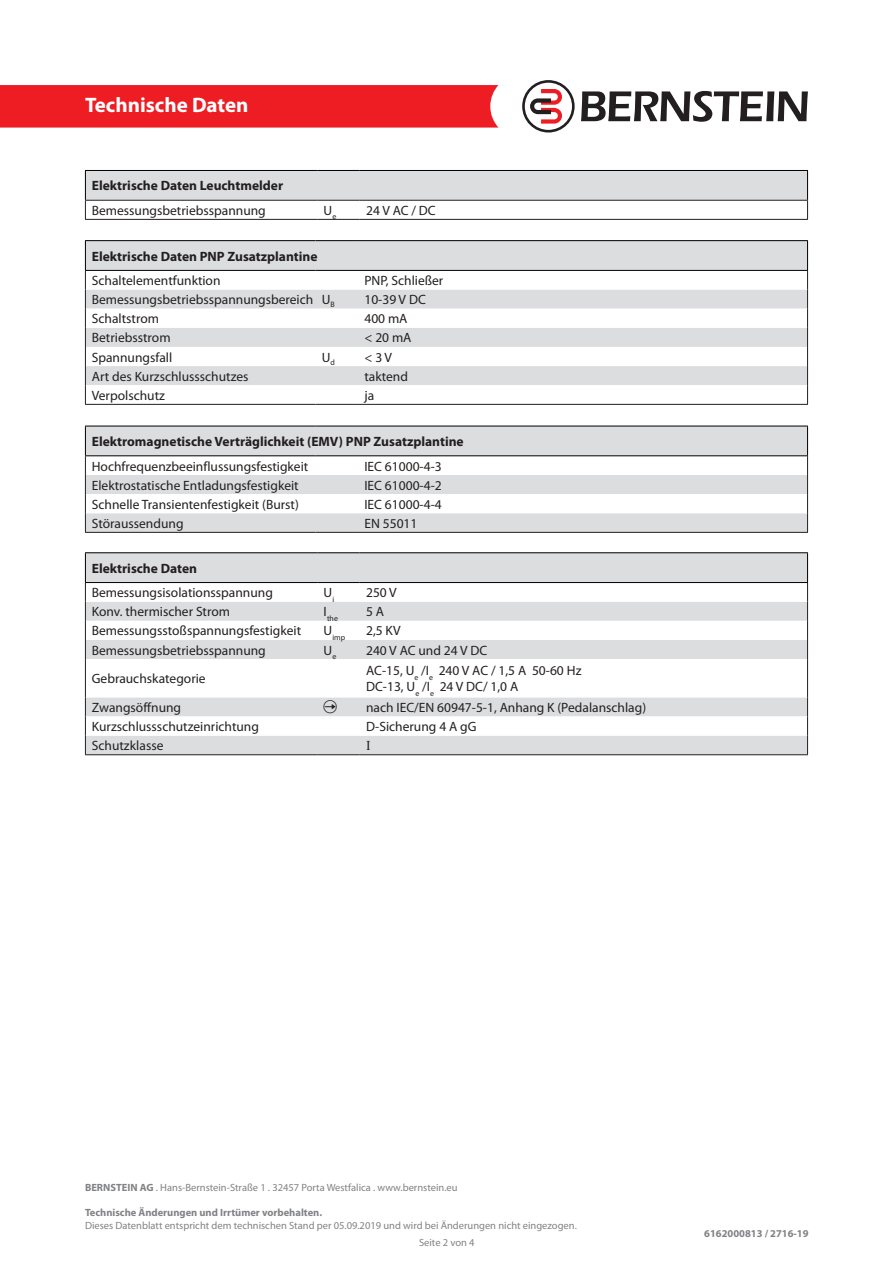
<style>
.page{position:relative;width:893px;height:1263px;background:#fff}
.page>*{position:absolute;margin:0;border:0;box-sizing:border-box;transform-origin:0 0}
.t1{font:700 21px "Myriad Pro";color:#fff}
.t2{font:13.5px/16.2px "Myriad Pro";color:#231f20}
.t3{font:700 13.5px "Myriad Pro";color:#231f20}
.t4{font:13.5px "Times New Roman";color:#231f20}
.t5{font:10.5px/17px "Myriad Pro";color:#808285}
.t6{font:700 10.5px "Myriad Pro";color:#808285}
.t7{font:7.8px "Myriad Pro";color:#231f20}
.s1{font-weight:700}
</style>
<div class="page">
<div style="left:0;top:85px;width:498px;height:43px;background:#ee1d23"></div>
<svg style="left:581px;top:91px;width:227px;height:31px"></svg>
<svg style="left:522px;top:80px;width:53px;height:53px"></svg>
<div style="left:86px;top:736px;width:721px;height:18px;background:#dcdddf"></div>
<div style="left:86px;top:697px;width:721px;height:19px;background:#dcdddf"></div>
<hr style="left:807px;top:659px;width:1px;height:38px;background:#231f20">
<svg style="left:807px;top:697px;width:1px;height:57px"></svg>
<hr style="left:85px;top:754px;width:232px;height:1px;background:#231f20">
<hr style="left:317px;top:754px;width:43px;height:1px;background:#231f20">
<hr style="left:360px;top:754px;width:448px;height:1px;background:#231f20">
<hr style="left:85px;top:552px;width:232px;height:1px;background:#000">
<hr style="left:317px;top:552px;width:43px;height:1px;background:#000">
<hr style="left:360px;top:552px;width:448px;height:1px;background:#000">
<svg style="left:85px;top:553px;width:723px;height:106px"></svg>
<hr style="left:85px;top:659px;width:1px;height:38px;background:#231f20">
<svg style="left:85px;top:697px;width:1px;height:57px"></svg>
<hr style="left:85px;top:240px;width:230px;height:1px;background:#000">
<hr style="left:315px;top:240px;width:43px;height:1px;background:#000">
<hr style="left:358px;top:240px;width:450px;height:1px;background:#000">
<hr style="left:85px;top:404px;width:230px;height:1px;background:#231f20">
<hr style="left:315px;top:404px;width:43px;height:1px;background:#231f20">
<hr style="left:358px;top:404px;width:450px;height:1px;background:#231f20">
<svg style="left:85px;top:241px;width:723px;height:163px"></svg>
<hr style="left:85px;top:532px;width:230px;height:1px;background:#231f20">
<hr style="left:315px;top:532px;width:43px;height:1px;background:#231f20">
<hr style="left:358px;top:532px;width:450px;height:1px;background:#231f20">
<svg style="left:85px;top:426px;width:723px;height:106px"></svg>
<svg style="left:85px;top:170px;width:723px;height:49px"></svg>
<hr style="left:85px;top:219px;width:232px;height:1px;background:#231f20">
<hr style="left:317px;top:219px;width:43px;height:1px;background:#231f20">
<hr style="left:360px;top:219px;width:448px;height:1px;background:#231f20">
<svg style="left:324px;top:700px;width:13px;height:13px"></svg>
<h1 class="t1" style="left:85px;top:91px;width:165px">Technische Daten</h1>
<p class="t3" style="left:92px;top:177px;width:193px">Elektrische Daten Leuchtmelder</p>
<p class="t2" style="left:92px;top:202px;width:176px">Bemessungsbetriebsspannung</p>
<p class="t2" style="left:324px;top:202px;width:14px">U<sub>e</sub></p>
<p class="t2" style="left:366px;top:202px;width:71px">24 V AC / DC</p>
<p class="t3" style="left:92px;top:247px;width:227px">Elektrische Daten PNP Zusatzplantine</p>
<p class="t2" style="left:92px;top:272px;width:130px">Schaltelementfunktion</p>
<p class="t2" style="left:364px;top:272px;width:80px">PNP, Schließer</p>
<p class="t2" style="left:92px;top:291px;width:223px">Bemessungsbetriebsspannungsbereich</p>
<p class="t2" style="left:322px;top:291px;width:15px">U<sub>B</sub></p>
<p class="t2" style="left:364px;top:291px;width:63px">10-39 V DC</p>
<p class="t2" style="left:92px;top:310px;width:69px">Schaltstrom</p>
<p class="t2" style="left:364px;top:310px;width:45px">400 mA</p>
<p class="t2" style="left:92px;top:330px;width:80px">Betriebsstrom</p>
<p class="t2" style="left:364px;top:330px;width:49px">&lt; 20 mA</p>
<p class="t2" style="left:92px;top:349px;width:82px">Spannungsfall</p>
<p class="t2" style="left:322px;top:349px;width:15px">U<sub>d</sub></p>
<p class="t2" style="left:364px;top:349px;width:29px">&lt; 3 V</p>
<p class="t2" style="left:92px;top:368px;width:158px">Art des Kurzschlussschutzes</p>
<p class="t2" style="left:364px;top:368px;width:45px">taktend</p>
<p class="t2" style="left:92px;top:387px;width:75px">Verpolschutz</p>
<p class="t2" style="left:364px;top:387px;width:11px">ja</p>
<p class="t3" style="left:92px;top:433px;width:373px">Elektromagnetische Verträglichkeit (EMV) PNP Zusatzplantine</p>
<p class="t2" style="left:92px;top:458px;width:218px">Hochfrequenzbeeinflussungsfestigkeit</p>
<p class="t2" style="left:364px;top:458px;width:79px">IEC 61000-4-3</p>
<p class="t2" style="left:92px;top:477px;width:208px">Elektrostatische Entladungsfestigkeit</p>
<p class="t2" style="left:364px;top:477px;width:79px">IEC 61000-4-2</p>
<p class="t2" style="left:92px;top:496px;width:209px">Schnelle Transientenfestigkeit (Burst)</p>
<p class="t2" style="left:364px;top:496px;width:79px">IEC 61000-4-4</p>
<p class="t2" style="left:92px;top:515px;width:93px">Störaussendung</p>
<p class="t2" style="left:364px;top:515px;width:55px">EN 55011</p>
<p class="t3" style="left:92px;top:559px;width:107px">Elektrische Daten</p>
<p class="t2" style="left:92px;top:584px;width:183px">Bemessungsisolationsspannung</p>
<p class="t2" style="left:324px;top:584px;width:12px">U<sub>i</sub></p>
<p class="t2" style="left:366px;top:584px;width:32px">250 V</p>
<p class="t2" style="left:92px;top:603px;width:140px">Konv. thermischer Strom</p>
<p class="t7" style="left:324px;top:613px;width:16px"><sup>I</sup>the</p>
<p class="t2" style="left:366px;top:603px;width:20px">5 A</p>
<p class="t2" style="left:92px;top:623px;width:211px">Bemessungsstoßspannungsfestigkeit</p>
<p class="t7" style="left:324px;top:632px;width:23px"><sup>U</sup>imp</p>
<p class="t2" style="left:366px;top:623px;width:36px">2,5 KV</p>
<p class="t2" style="left:92px;top:642px;width:176px">Bemessungsbetriebsspannung</p>
<p class="t2" style="left:324px;top:642px;width:14px">U<sub>e</sub></p>
<p class="t2" style="left:366px;top:642px;width:123px">240 V AC und 24 V DC</p>
<p class="t2" style="left:92px;top:670px;width:115px">Gebrauchskategorie</p>
<p class="t2" style="left:366px;top:662px;width:217px">AC-15, U<sub>e</sub> /I<sub>e</sub> 240 V AC / 1,5 A 50-60 Hz<br>DC-13, U<sub>e</sub> /I<sub>e</sub> 24 V DC/ 1,0 A</p>
<p class="t2" style="left:92px;top:699px;width:91px">Zwangsöffnung</p>
<p class="t2" style="left:366px;top:699px;width:282px">nach IEC/EN 60947-5-1, Anhang K (Pedalanschlag)</p>
<p class="t2" style="left:92px;top:718px;width:169px">Kurzschlussschutzeinrichtung</p>
<p class="t2" style="left:366px;top:718px;width:112px">D-Sicherung 4 A gG</p>
<p class="t2" style="left:92px;top:737px;width:73px">Schutzklasse</p>
<p class="t4" style="left:366px;top:736px;width:6px">I</p>
<p class="t5" style="left:85px;top:1179px;width:374px"><span class="s1">BERNSTEIN AG</span> . Hans-Bernstein-Straße 1 . 32457 Porta Westfalica . www.bernstein.eu</p>
<p class="t6" style="left:85px;top:1206px;width:239px">Technische Änderungen und Irrtümer vorbehalten.</p>
<p class="t5" style="left:419px;top:1217px;width:159px;text-indent:-334px">Dieses Datenblatt entspricht dem technischen Stand per 05.09.2019 und wird bei Änderungen nicht eingezogen.<br>Seite 2 von 4</p>
<p class="t6" style="left:704px;top:1227px;width:106px">6162000813 / 2716-19</p>
</div>
